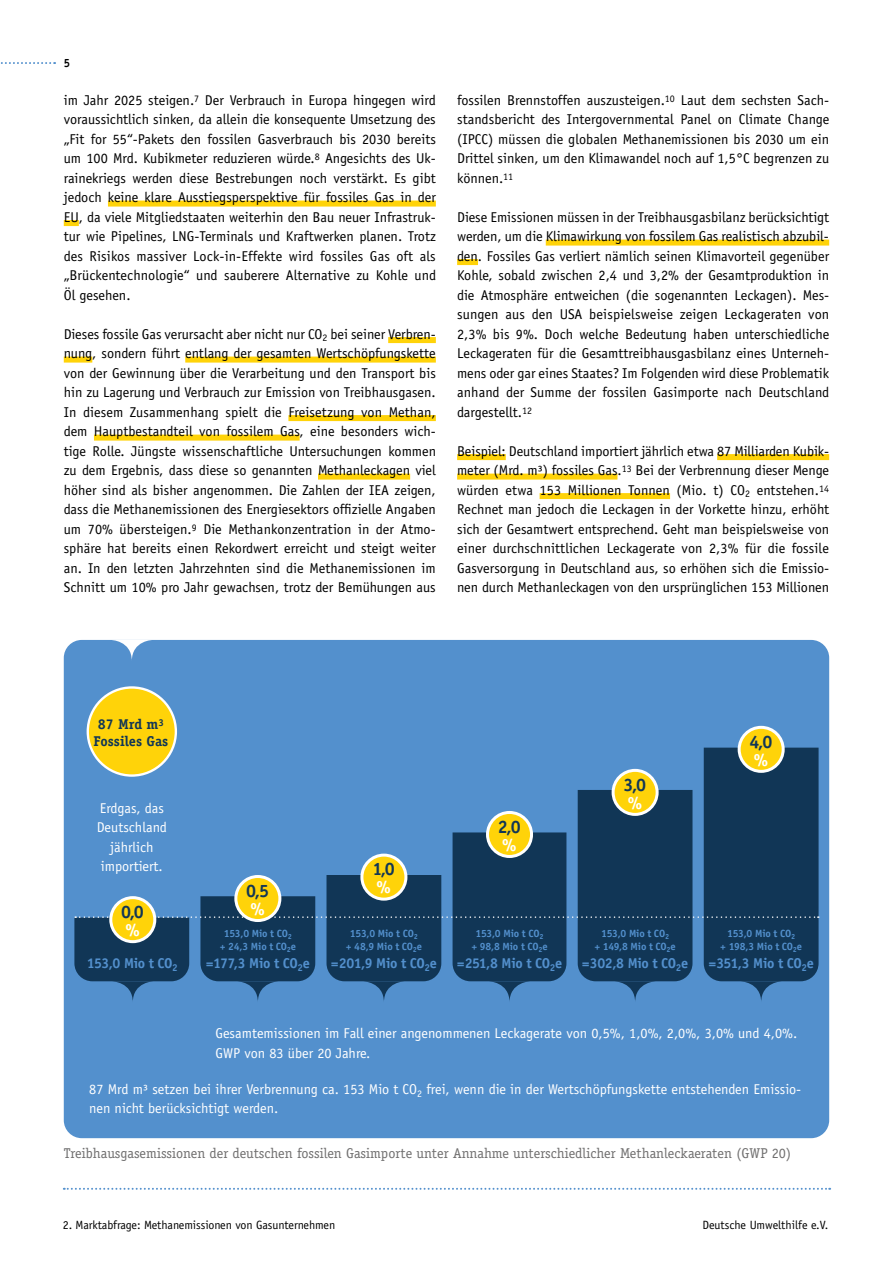
<style>
.page{position:relative;width:893px;height:1263px;background:#fff}
.page>*{position:absolute;margin:0;border:0;box-sizing:border-box;transform-origin:0 0}
.t1{font:700 18px "Officina Serif";color:#113656}
.t2{font:700 18px "Officina Serif";color:#fff}
.t3{font:14.25px/19.5px "Officina Sans";color:#000;text-align:justify}
.t4{font:14.25px/19.5px "Officina Sans";color:#fff}
.t5{font:14.25px "Officina Serif";color:#706f6f}
.t6{font:700 14.25px "Officina Sans";letter-spacing:-.035em;color:#5390cd}
.t7{font:700 14.25px/17.1px "Officina Serif";color:#113656;text-align:center}
.t8{font:12px "Officina Sans";letter-spacing:-.005em;color:#000}
.t9{font:700 12px "Officina Sans";color:#000;scale:.95 1}
.t10{font:700 10.5px/12.6px "Officina Sans";letter-spacing:-.02em;color:#5390cd;text-align:center}
</style>
<div class="page">
<svg style="left:64px;top:1188px;width:766px;height:2px"></svg>
<svg style="left:1px;top:62px;width:54px;height:2px"></svg>
<div style="left:108px;top:201px;width:328px;height:6px;background:#ffd309"></div>
<div style="left:64px;top:220px;width:15px;height:6px;background:#ffd309"></div>
<div style="left:388px;top:337px;width:48px;height:6px;background:#ffd309"></div>
<div style="left:64px;top:357px;width:28px;height:6px;background:#ffd309"></div>
<div style="left:185px;top:357px;width:251px;height:6px;background:#ffd309"></div>
<div style="left:288px;top:415px;width:148px;height:6px;background:#ffd309"></div>
<div style="left:94px;top:435px;width:206px;height:6px;background:#ffd309"></div>
<div style="left:318px;top:474px;width:92px;height:6px;background:#ffd309"></div>
<div style="left:546px;top:240px;width:283px;height:6px;background:#ffd309"></div>
<div style="left:457px;top:259px;width:21px;height:6px;background:#ffd309"></div>
<div style="left:457px;top:454px;width:49px;height:6px;background:#ffd309"></div>
<div style="left:717px;top:454px;width:112px;height:6px;background:#ffd309"></div>
<div style="left:457px;top:474px;width:160px;height:6px;background:#ffd309"></div>
<div style="left:540px;top:493px;width:130px;height:6px;background:#ffd309"></div>
<div style="left:64px;top:640px;width:765px;height:498px;background:#5390cd;border-radius:18px"></div>
<svg style="left:112px;top:640px;width:40px;height:20px"></svg>
<div style="left:88px;top:687px;width:88px;height:88px;background:#ffd309;border-radius:50%"></div>
<div style="left:87px;top:686px;width:90px;height:91px;border:2px solid #fff;border-radius:50%"></div>
<div style="left:739px;top:727px;width:44px;height:44px;background:#ffd309;border-radius:50%"></div>
<div style="left:738px;top:726px;width:47px;height:47px;border:3px solid #fff;border-radius:50%"></div>
<svg style="left:74px;top:748px;width:745px;height:253px"></svg>
<div style="left:236px;top:876px;width:44px;height:44px;background:#ffd309;border-radius:50%"></div>
<div style="left:234px;top:875px;width:47px;height:47px;border:3px solid #fff;border-radius:50%"></div>
<div style="left:111px;top:898px;width:44px;height:44px;background:#ffd309;border-radius:50%"></div>
<div style="left:109px;top:896px;width:47px;height:47px;border:3px solid #fff;border-radius:50%"></div>
<p class="t9" style="left:64px;top:55px;width:8px">5</p>
<p class="t3" style="left:64px;top:90px;width:374px">im Jahr 2025 steigen.<sup>7</sup> Der Verbrauch in Europa hingegen wird voraussichtlich sinken, da allein die konsequente Umsetzung des „Fit for 55“-Pakets den fossilen Gasverbrauch bis 2030 bereits um 100 Mrd. Kubikmeter reduzieren würde.<sup>8</sup> Angesichts des Uk&shy;rainekriegs werden diese Bestrebungen noch verstärkt. Es gibt jedoch keine klare Ausstiegsperspektive für fossiles Gas in der EU, da viele Mitgliedstaaten weiterhin den Bau neuer Infrastruk&shy;tur wie Pipelines, LNG-Terminals und Kraftwerken planen. Trotz des Risikos massiver Lock-in-Effekte wird fossiles Gas oft als „Brückentechnologie“ und sauberere Alternative zu Kohle und Öl gesehen.</p>
<p class="t3" style="left:64px;top:324px;width:374px">Dieses fossile Gas verursacht aber nicht nur CO<sub>2</sub> bei seiner Verbren&shy;nung, sondern führt entlang der gesamten Wertschöpfungskette von der Gewinnung über die Verarbeitung und den Transport bis hin zu Lagerung und Verbrauch zur Emission von Treibhausgasen.<br>In diesem Zusammenhang spielt die Freisetzung von Methan, dem Hauptbestandteil von fossilem Gas, eine besonders wich&shy;tige Rolle. Jüngste wissenschaftliche Untersuchungen kommen zu dem Ergebnis, dass diese so genannten Methanleckagen viel höher sind als bisher angenommen. Die Zahlen der IEA zeigen, dass die Methanemissionen des Energiesektors offizielle Angaben um 70% übersteigen.<sup>9</sup> Die Methankonzentration in der Atmo&shy;sphäre hat bereits einen Rekordwert erreicht und steigt weiter an. In den letzten Jahrzehnten sind die Methanemissionen im Schnitt um 10% pro Jahr gewachsen, trotz der Bemühungen aus</p>
<p class="t3" style="left:457px;top:90px;width:374px">fossilen Brennstoffen auszusteigen.<sup>10</sup> Laut dem sechsten Sach&shy;standsbericht des Intergovernmental Panel on Climate Change (IPCC) müssen die globalen Methanemissionen bis 2030 um ein Drittel sinken, um den Klimawandel noch auf 1,5°C begrenzen zu können.<sup>11</sup></p>
<p class="t3" style="left:457px;top:207px;width:374px">Diese Emissionen müssen in der Treibhausgasbilanz berücksichtigt werden, um die Klimawirkung von fossilem Gas realistisch abzubil&shy;den. Fossiles Gas verliert nämlich seinen Klimavorteil gegenüber Kohle, sobald zwischen 2,4 und 3,2% der Gesamtproduktion in die Atmosphäre entweichen (die sogenannten Leckagen). Mes&shy;sungen aus den USA beispielsweise zeigen Leckageraten von 2,3% bis 9%. Doch welche Bedeutung haben unterschiedliche Leckageraten für die Gesamttreibhausgasbilanz eines Unterneh&shy;mens oder gar eines Staates? Im Folgenden wird diese Problematik anhand der Summe der fossilen Gasimporte nach Deutschland dargestellt.<sup>12</sup></p>
<p class="t3" style="left:457px;top:441px;width:374px">Beispiel: Deutschland importiert jährlich etwa 87 Milliarden Kubik&shy;meter (Mrd. m³) fossiles Gas.<sup>13</sup> Bei der Verbrennung dieser Menge würden etwa 153 Millionen Tonnen (Mio. t) CO<sub>2</sub> entstehen.<sup>14<br></sup>Rechnet man jedoch die Leckagen in der Vorkette hinzu, erhöht sich der Gesamtwert entsprechend. Geht man beispielsweise von einer durchschnittlichen Leckagerate von 2,3% für die fossile Gasversorgung in Deutschland aus, so erhöhen sich die Emissio&shy;nen durch Methanleckagen von den ursprünglichen 153 Millionen</p>
<p class="t7" style="left:94px;top:715px;width:76px">87 Mrd m<sup>3<br></sup>Fossiles Gas</p>
<p class="t4" style="left:97px;top:798px;width:72px;text-align:center">Erdgas, das<br>Deutschland jährlich importiert.</p>
<p class="t1" style="left:246px;top:879px;width:24px">0,5</p>
<p class="t1" style="left:121px;top:900px;width:24px">0,0</p>
<p class="t2" style="left:250px;top:897px;width:16px">%</p>
<p class="t2" style="left:125px;top:918px;width:16px">%</p>
<p class="t10" style="left:220px;top:927px;width:78px">153,0 Mio t CO<sub>2 </sub>+ 24,3 Mio t CO<sub>2</sub>e</p>
<p class="t6" style="left:206px;top:954px;width:105px">=177,3 Mio t CO<sub>2</sub>e</p>
<p class="t6" style="left:87px;top:954px;width:92px">153,0 Mio t CO<sub>2</sub></p>
<p class="t1" style="left:372px;top:858px;width:24px">1,0</p>
<p class="t2" style="left:376px;top:876px;width:16px">%</p>
<p class="t10" style="left:346px;top:927px;width:78px">153,0 Mio t CO<sub>2<br></sub>+ 48,9 Mio t CO<sub>2</sub>e</p>
<p class="t6" style="left:331px;top:954px;width:107px">=201,9 Mio t CO<sub>2</sub>e</p>
<p class="t1" style="left:498px;top:815px;width:24px">2,0</p>
<p class="t2" style="left:502px;top:833px;width:16px">%</p>
<p class="t1" style="left:624px;top:773px;width:24px">3,0</p>
<p class="t2" style="left:627px;top:791px;width:16px">%</p>
<p class="t10" style="left:471px;top:927px;width:78px">153,0 Mio t CO<sub>2 </sub>+ 98,8 Mio t CO<sub>2</sub>e</p>
<p class="t6" style="left:457px;top:954px;width:107px">=251,8 Mio t CO<sub>2</sub>e</p>
<p class="t10" style="left:594px;top:927px;width:83px">153,0 Mio t CO<sub>2<br></sub>+ 149,8 Mio t CO<sub>2</sub>e</p>
<p class="t6" style="left:582px;top:954px;width:108px">=302,8 Mio t CO<sub>2</sub>e</p>
<p class="t1" style="left:749px;top:730px;width:24px">4,0</p>
<p class="t2" style="left:753px;top:748px;width:16px">%</p>
<p class="t10" style="left:720px;top:927px;width:83px">153,0 Mio t CO<sub>2<br></sub>+ 198,3 Mio t CO<sub>2</sub>e</p>
<p class="t6" style="left:708px;top:954px;width:107px">=351,3 Mio t CO<sub>2</sub>e</p>
<p class="t4" style="left:215px;top:1024px;width:583px">Gesamtemissionen im Fall einer angenommenen Leckagerate von 0,5%, 1,0%, 2,0%, 3,0% und 4,0%.<br>GWP von 83 über 20 Jahre.</p>
<p class="t4" style="left:89px;top:1079px;width:713px">87 Mrd m³ setzen bei ihrer Verbrennung ca. 153 Mio t CO<sub>2</sub> frei, wenn die in der Wertschöpfungskette entstehenden Emissio&shy;nen nicht berücksichtigt werden.</p>
<p class="t5" style="left:64px;top:1144px;width:729px">Treibhausgasemissionen der deutschen fossilen Gasimporte unter Annahme unterschiedlicher Methanleckaeraten (GWP 20)</p>
<p class="t8" style="left:63px;top:1218px;width:274px">2. Marktabfrage: Methanemissionen von Gasunternehmen</p>
<p class="t8" style="left:702px;top:1218px;width:127px">Deutsche Umwelthilfe e.V.</p>
</div>
